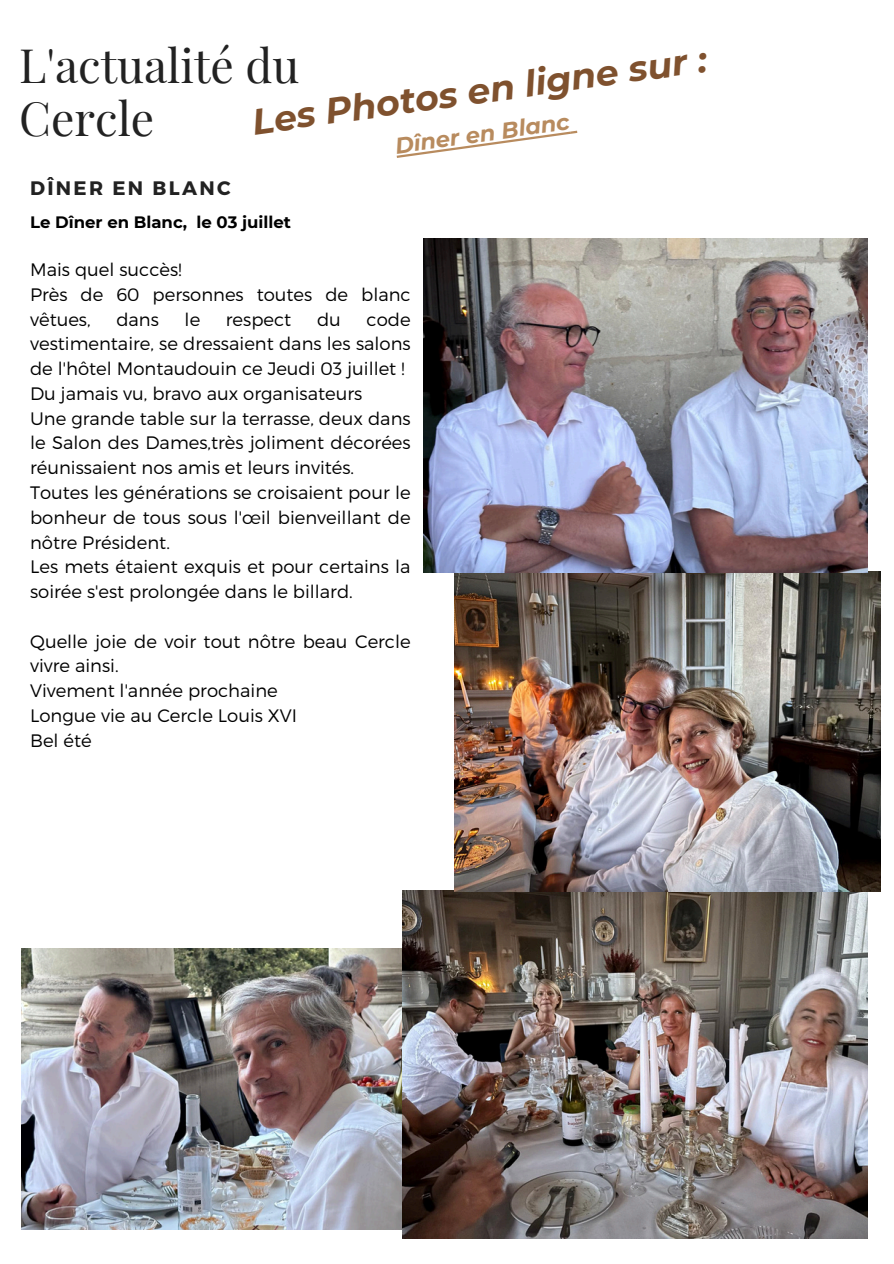
<style>
.page{position:relative;width:894px;height:1264px;background:#fff}
.page>*{position:absolute;margin:0;border:0;box-sizing:border-box;transform-origin:0 0}
.t1{font:46.35px/52.9px "Playfair Display";color:#222}
.t2{font:italic 700 36px "Montserrat";color:#7f512e}
.t3{font:italic 700 22.5px "Montserrat";color:#b88b5e}
.t4{font:700 19.5px "Montserrat";letter-spacing:.12em;color:#222}
.t5{font:300 18px/24.8px "Montserrat";color:#000}
.t6{font:700 16.5px "Montserrat";color:#000}
</style>
<div class="page">
<img style="left:21px;top:948px;width:382px;height:281px">
<img style="left:403px;top:890px;width:463px;height:348px">
<img style="left:455px;top:572px;width:425px;height:319px">
<img style="left:423px;top:239px;width:444px;height:333px">
<svg style="left:396px;top:131px;width:181px;height:27px"></svg>
<h1 class="t1" style="left:19px;top:37px;width:282px">L'actualité du<br>Cercle</h1>
<p class="t4" style="left:30px;top:175px;width:202px">DÎNER EN BLANC</p>
<h2 class="t2" style="left:249px;top:100px;width:460px;rotate:-8deg">Les Photos en ligne sur :</h2>
<p class="t3" style="left:393px;top:132px;width:177px;rotate:-8deg">Dîner en Blanc</p>
<p class="t6" style="left:30px;top:212px;width:262px">Le Dîner en Blanc, le 03 juillet</p>
<p class="t5" style="left:30px;top:256px;width:382px">Mais quel succès!<br>Près de 60 personnes toutes de blanc vêtues,</p>
<p class="t5" style="left:30px;top:306px;width:382px;text-indent:336px">code vestimentaire, se dressaient dans les salons de l'hôtel Montaudouin ce Jeudi 03 juillet !<br>Du jamais vu, bravo aux organisateurs<br>Une grande table sur la terrasse, deux dans le Salon des Dames,très joliment décorées réunissaient nos amis et leurs invités.<br>Toutes les générations se croisaient pour le bonheur de tous sous l'œil bienveillant de nôtre Président.<br>Les mets étaient exquis et pour certains la soirée s'est prolongée dans le billard.</p>
<p class="t5" style="left:30px;top:628px;width:382px">Quelle joie de voir tout nôtre beau Cercle vivre ainsi.<br>Vivement l'année prochaine<br>Longue vie au Cercle Louis XVI<br>Bel été</p>
<p class="t5" style="left:116px;top:306px;width:44px">dans</p>
<p class="t5" style="left:185px;top:306px;width:17px">le</p>
<p class="t5" style="left:226px;top:306px;width:67px">respect</p>
<p class="t5" style="left:317px;top:306px;width:25px">du</p>
</div>
